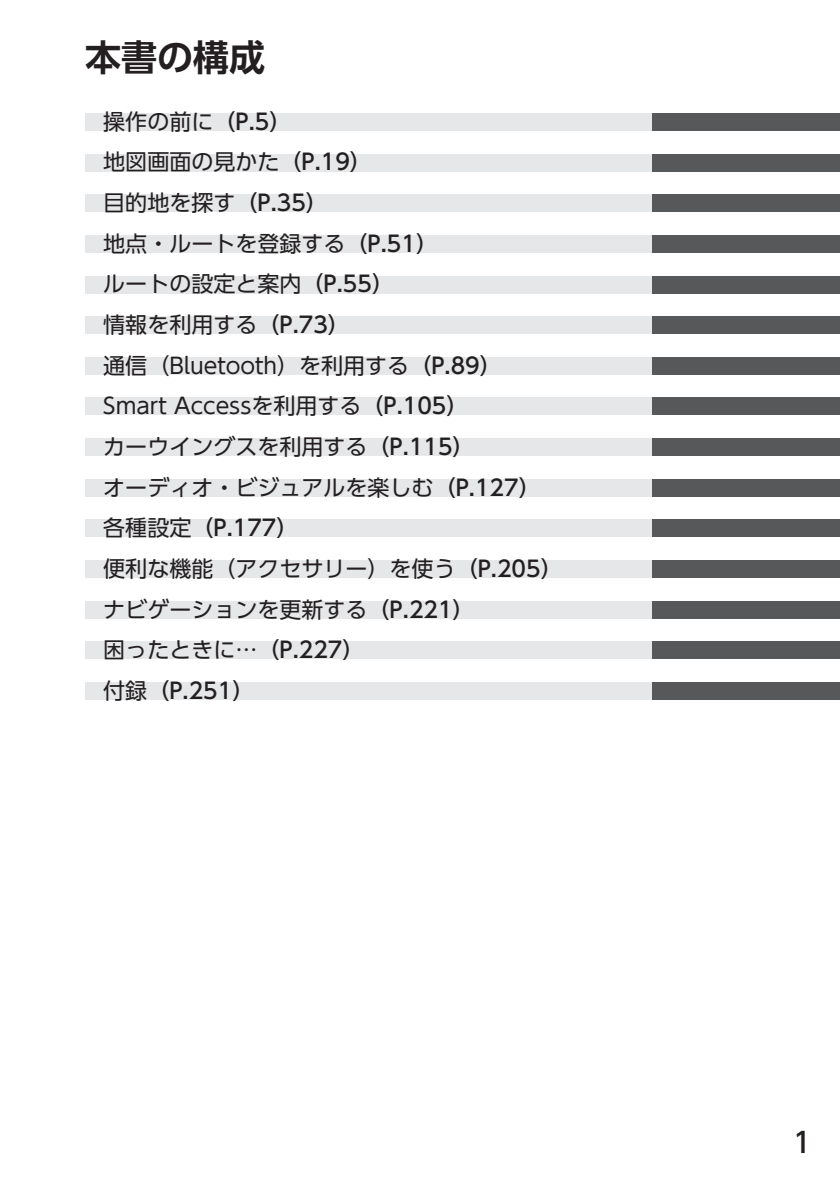
<style>
.page{position:relative;width:840px;height:1191px;background:#fff}
.page>*{position:absolute;margin:0;border:0;box-sizing:border-box;transform-origin:0 0}
.t1{font:700 36px "UD Shin Go Pro De";color:#231f20}
.t2{font:500 28px "UD Shin Go Pro";color:#231f20}
.t3{font:22px/40.6px "UD Shin Go Pro";color:#231f20}
.s1{font-weight:500}
</style>
<div class="page">
<div style="left:85px;top:113px;width:669px;height:17px;background:#e6e7e9"></div>
<div style="left:85px;top:154px;width:669px;height:17px;background:#e6e7e9"></div>
<div style="left:85px;top:195px;width:669px;height:17px;background:#e6e7e9"></div>
<div style="left:85px;top:235px;width:669px;height:17px;background:#e6e7e9"></div>
<div style="left:85px;top:276px;width:669px;height:17px;background:#e6e7e9"></div>
<div style="left:85px;top:317px;width:669px;height:17px;background:#e6e7e9"></div>
<div style="left:85px;top:357px;width:669px;height:17px;background:#e6e7e9"></div>
<div style="left:85px;top:398px;width:669px;height:17px;background:#e6e7e9"></div>
<div style="left:85px;top:438px;width:669px;height:17px;background:#e6e7e9"></div>
<div style="left:85px;top:479px;width:669px;height:17px;background:#e6e7e9"></div>
<div style="left:85px;top:520px;width:669px;height:17px;background:#e6e7e9"></div>
<div style="left:85px;top:560px;width:669px;height:17px;background:#e6e7e9"></div>
<div style="left:652px;top:113px;width:187px;height:17px;background:#57585a"></div>
<div style="left:652px;top:154px;width:187px;height:17px;background:#57585a"></div>
<div style="left:652px;top:195px;width:187px;height:17px;background:#57585a"></div>
<div style="left:652px;top:235px;width:187px;height:17px;background:#57585a"></div>
<div style="left:652px;top:276px;width:187px;height:17px;background:#57585a"></div>
<div style="left:652px;top:317px;width:187px;height:17px;background:#57585a"></div>
<div style="left:652px;top:357px;width:187px;height:17px;background:#57585a"></div>
<div style="left:652px;top:398px;width:187px;height:17px;background:#57585a"></div>
<div style="left:652px;top:438px;width:187px;height:17px;background:#57585a"></div>
<div style="left:652px;top:479px;width:187px;height:17px;background:#57585a"></div>
<div style="left:652px;top:520px;width:187px;height:17px;background:#57585a"></div>
<div style="left:652px;top:560px;width:187px;height:17px;background:#57585a"></div>
<div style="left:85px;top:601px;width:669px;height:17px;background:#e6e7e9"></div>
<div style="left:85px;top:642px;width:669px;height:17px;background:#e6e7e9"></div>
<div style="left:652px;top:601px;width:187px;height:17px;background:#57585a"></div>
<div style="left:652px;top:642px;width:187px;height:17px;background:#57585a"></div>
<div style="left:85px;top:682px;width:669px;height:17px;background:#e6e7e9"></div>
<div style="left:652px;top:682px;width:187px;height:17px;background:#57585a"></div>
<h1 class="t1" style="left:85px;top:28px;width:181px">本書の構成</h1>
<p class="t3" style="left:103px;top:100px;width:460px">操作の前に<span class="s1">（P.5）<br></span>地図画面の見かた<span class="s1">（P.19）<br></span>目的地を探す<span class="s1">（P.35）<br></span>地点・ルートを登録する<span class="s1">（P.51）<br></span>ルートの設定と案内<span class="s1">（P.55）<br></span>情報を利用する<span class="s1">（P.73）<br></span>通信（Bluetooth）を利用する<span class="s1">（P.89）<br></span>Smart Accessを利用する<span class="s1">（P.105）<br></span>カーウイングスを利用する<span class="s1">（P.115）<br></span>オーディオ・ビジュアルを楽しむ<span class="s1">（P.127）</span>各種設定<span class="s1">（P.177）<br></span>便利な機能（アクセサリー）を使う<span class="s1">（P.205）</span>ナビゲーションを更新する<span class="s1">（P.221）<br></span>困ったときに…<span class="s1">（P.227）<br></span>付録<span class="s1">（P.251）</span></p>
<p class="t2" style="left:792px;top:1119px;width:20px">1</p>
</div>
